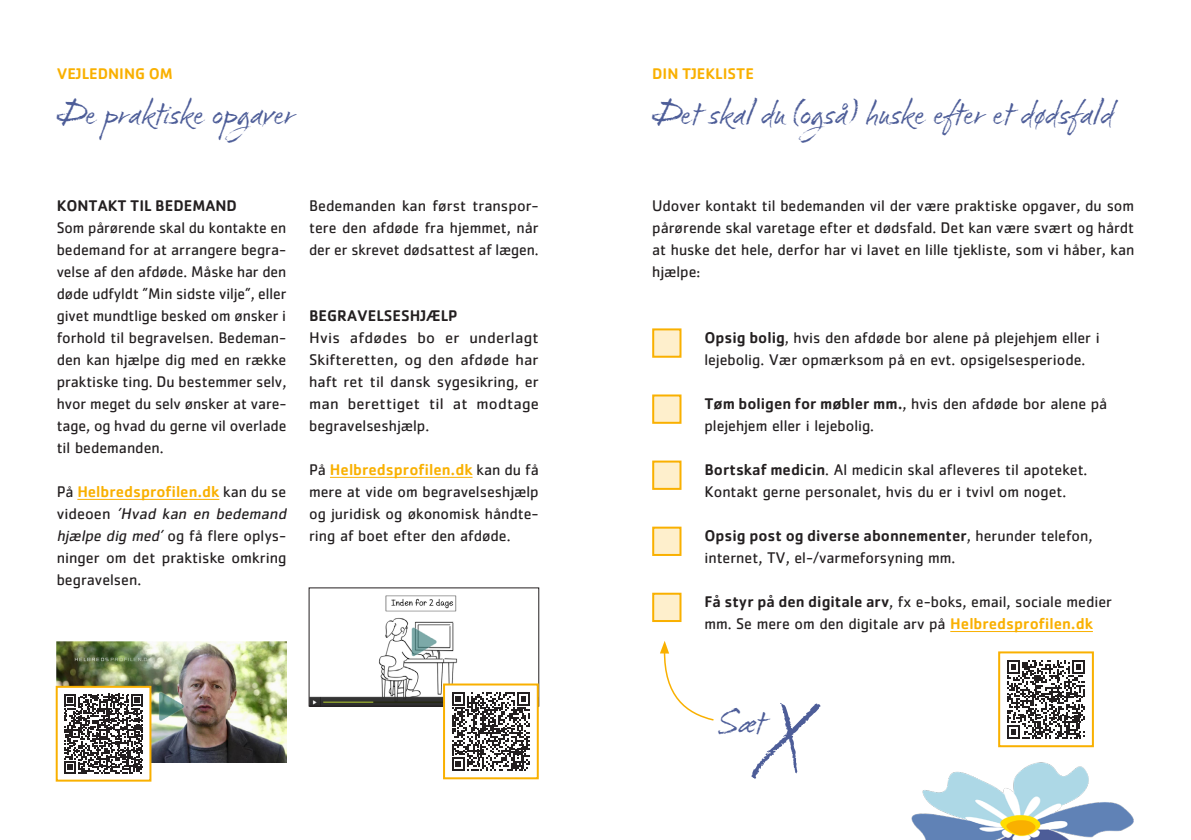
<style>
.page{position:relative;width:1191px;height:840px;background:#fff}
.page>*{position:absolute;margin:0;border:0;box-sizing:border-box;transform-origin:0 0}
.t1{font:96px "Fugu";color:#4d5d98}
.t2{font:36px "Fugu";color:#4d5d98}
.t3{font:16px/22px "Cachet Std";color:#231f20}
.t4{font:16px/22px "Cachet Std";color:#231f20;text-align:justify;scale:1.04 1}
.t5{font:500 16px "Cachet Std";color:#231f20}
.t6{font:500 16px "Cachet Std";color:#f9b000}
.s1{font-weight:500;color:#f9b000}
.s2{font-style:italic}
.s3{font-weight:500}
</style>
<div class="page">
<hr style="left:77px;top:498px;width:142px;height:1px;background:#f9b000">
<hr style="left:330px;top:476px;width:142px;height:1px;background:#f9b000">
<img style="left:911px;top:762px;width:223px;height:77px">
<img style="left:57px;top:641px;width:229px;height:120px">
<img style="left:311px;top:595px;width:147px;height:108px">
<div style="left:309px;top:587px;width:230px;height:118px;border:1px solid #231f20"></div>
<div style="left:57px;top:686px;width:93px;height:94px;background:#fff"></div>
<svg style="left:64px;top:693px;width:79px;height:80px"></svg>
<div style="left:56px;top:685px;width:95px;height:96px;border:2px solid #f9b000"></div>
<div style="left:444px;top:684px;width:94px;height:93px;background:#fff"></div>
<svg style="left:452px;top:692px;width:78px;height:78px"></svg>
<div style="left:443px;top:683px;width:96px;height:95px;border:2px solid #f9b000"></div>
<svg style="left:1007px;top:660px;width:78px;height:78px"></svg>
<div style="left:998px;top:651px;width:95px;height:95px;border:2px solid #f9b000"></div>
<hr style="left:950px;top:630px;width:143px;height:1px;background:#f9b000">
<div style="left:652px;top:328px;width:29px;height:29px;background:#feefcc;border:2px solid #f9b000"></div>
<div style="left:652px;top:394px;width:29px;height:29px;background:#feefcc;border:2px solid #f9b000"></div>
<div style="left:652px;top:460px;width:29px;height:29px;background:#feefcc;border:2px solid #f9b000"></div>
<div style="left:652px;top:526px;width:29px;height:29px;background:#feefcc;border:2px solid #f9b000"></div>
<div style="left:652px;top:592px;width:29px;height:29px;background:#feefcc;border:2px solid #f9b000"></div>
<svg style="left:660px;top:641px;width:54px;height:80px"></svg>
<p class="t6" style="left:57px;top:63px;width:118px">VEJLEDNING OM</p>
<p class="t2" style="left:57px;top:89px;width:240px">De praktiske opgaver</p>
<p class="t5" style="left:57px;top:195px;width:182px">KONTAKT TIL BEDEMAND</p>
<p class="t3" style="left:57px;top:216px;width:231px;text-align:justify">Som pårørende skal du kontakte en bedemand for at arrangere begra&shy;velse af den afdøde. Måske har den døde udfyldt ”Min sidste vilje”, eller givet mundtlige besked om ønsker i forhold til begravelsen. Bedeman&shy;den kan hjælpe dig med en række praktiske ting. Du bestemmer selv, hvor meget du selv ønsker at vare&shy;tage, og hvad du gerne vil overlade til bedemanden.</p>
<p class="t3" style="left:57px;top:480px;width:234px">På <span class="s1">Helbredsprofilen.dk</span> kan du se v i d e o e n <span class="s2">’Hvad kan en bedemand hjælpe dig med’</span> og få flere oplys&shy;ninger om det praktiske omkring begravelsen.</p>
<p class="t3" style="left:309px;top:194px;width:231px;text-align:justify">Bedemanden kan først transpor&shy;tere den afdøde fra hjemmet, når der er skrevet dødsattest af lægen.</p>
<p class="t5" style="left:309px;top:305px;width:150px">BEGRAVELSESHJÆLP</p>
<p class="t4" style="left:309px;top:326px;width:222px">Hvis afdødes bo er underlagt Skifteretten, og den afdøde har haft ret til dansk sygesikring, er man berettiget til at modtage begravelseshjælp.</p>
<p class="t3" style="left:309px;top:458px;width:231px;text-align:justify">På <span class="s1">Helbredsprofilen.dk</span> kan du få mere at vide om begravelseshjælp og juridisk og økonomisk håndte&shy;ring af boet efter den afdøde.</p>
<p class="t6" style="left:652px;top:63px;width:103px">DIN TJEKLISTE</p>
<p class="t2" style="left:652px;top:89px;width:463px">Det skal du (også) huske efter et dødsfald</p>
<p class="t3" style="left:652px;top:194px;width:483px;text-align:justify">Udover kontakt til bedemanden vil der være praktiske opgaver, du som pårørende skal varetage efter et dødsfald. Det kan være svært og hårdt at huske det hele, derfor har vi lavet en lille tjekliste, som vi håber, kan hjælpe:</p>
<p class="t3" style="left:704px;top:326px;width:397px"><span class="s3">Opsig bolig</span>, hvis den afdøde bor alene på plejehjem eller i lejebolig. Vær opmærksom på en evt. opsigelsesperiode.</p>
<p class="t3" style="left:704px;top:392px;width:404px"><span class="s3">Tøm boligen for møbler mm.</span>, hvis den afdøde bor alene på plejehjem eller i lejebolig.</p>
<p class="t3" style="left:704px;top:458px;width:384px"><span class="s3">Bortskaf medicin</span>. Al medicin skal afleveres til apoteket.<br>Kontakt gerne personalet, hvis du er i tvivl om noget.</p>
<p class="t3" style="left:704px;top:524px;width:390px"><span class="s3">Opsig post og diverse abonnementer</span>, herunder telefon, internet, TV, el-/varmeforsyning mm.</p>
<p class="t3" style="left:704px;top:590px;width:409px"><span class="s3">Få styr på den digitale arv</span>, fx e-boks, email, sociale medier mm. Se mere om den digitale arv på <span class="s1">Helbredsprofilen.dk</span></p>
<p class="t1" style="left:756px;top:677px;width:46px">X</p>
<p class="t2" style="left:718px;top:698px;width:48px">Sæt</p>
</div>
